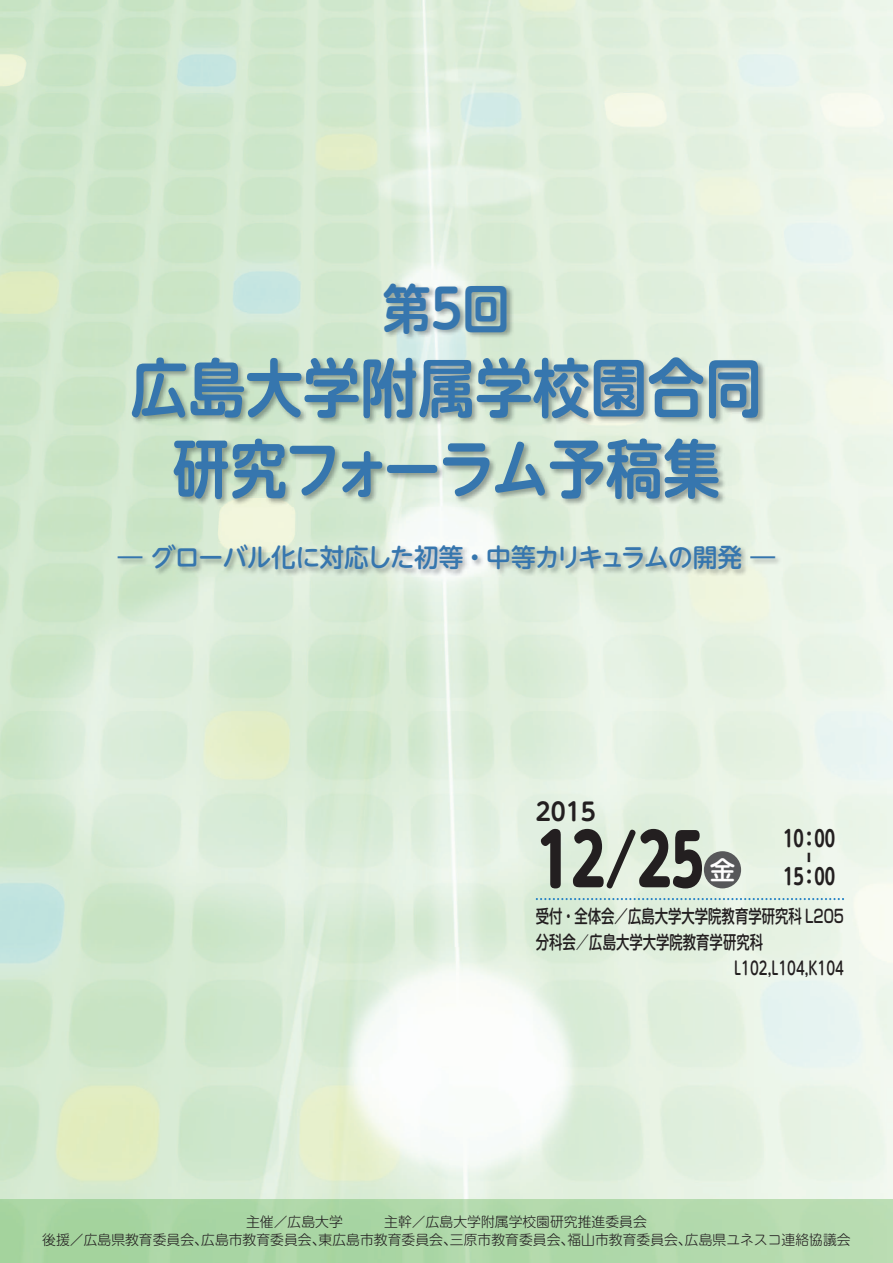
<style>
.page{position:relative;width:893px;height:1263px;background:#fff}
.page>*{position:absolute;margin:0;border:0;box-sizing:border-box;transform-origin:0 0}
.t1{font:700 71.25px "UD Shin M Go Pro";color:#231f20}
.t2{font:700 63.75px/80.8px "UD Shin M Go Pro De";color:#3676ae;text-align:center;scale:.9 1}
.t3{font:700 53.1px "UD Shin M Go Pro De";color:#3676ae;scale:.9 1}
.t4{font:500 25.5px "UD Shin M Go Pro";letter-spacing:-.025em;color:#3676ae}
.t5{font:500 25.5px "UD Shin M Go Pro";color:#fff}
.t6{font:700 24.45px "UD Shin M Go Pro De";color:#231f20;scale:.93 1}
.t7{font:700 22.35px "UD Shin M Go Pro De";color:#231f20;scale:.93 1}
.t8{font:700 22.35px "Shin Go Pro De";color:#231f20}
.t9{font:500 18px "UD Shin M Go Pro";color:#231f20;scale:.74 1}
.t10{font:500 18px "Soft Go Std";color:#231f20;scale:.74 1}
.t11{font:300 13.8px/18.1px "UD Shin M Go Pro";color:#231f20;text-align:center}
.s1{font-weight:500}
</style>
<div class="page">
<svg style="left:536px;top:898px;width:308px;height:2px"></svg>
<div style="left:704px;top:851px;width:37px;height:37px;background:#57585a;border-radius:50%"></div>
<img style="left:131px;top:282px;width:635px;height:224px">
<img style="left:117px;top:543px;width:665px;height:34px">
<p class="t3" style="left:383px;top:265px;width:143px">第5回</p>
<p class="t2" style="left:131px;top:344px;width:703px">広島大学附属学校園合同研究フォーラム予稿集</p>
<p class="t4" style="left:118px;top:536px;width:659px">― グローバル化に対応した初等・中等カリキュラムの開発 ―</p>
<p class="t6" style="left:536px;top:791px;width:66px">2015</p>
<p class="t1" style="left:536px;top:802px;width:170px">12<span class="s1">/</span>25</p>
<p class="t10" style="left:536px;top:904px;width:418px">受付・全体会／広島大学大学院教育学研究科 L205</p>
<p class="t9" style="left:536px;top:927px;width:309px">分科会／広島大学大学院教育学研究科</p>
<p class="t9" style="left:734px;top:953px;width:150px">L102,L104,K104</p>
<p class="t7" style="left:783px;top:820px;width:57px">10：00</p>
<p class="t8" style="left:791px;top:863px;width:13px;rotate:-90deg">-</p>
<p class="t7" style="left:783px;top:858px;width:57px">15：00</p>
<p class="t5" style="left:710px;top:849px;width:27px">金</p>
<p class="t11" style="left:42px;top:1212px;width:810px">主催／広島大学　　　主幹／広島大学附属学校園研究推進委員会<br>後援／広島県教育委員会、広島市教育委員会、東広島市教育委員会、三原市教育委員会、福山市教育委員会、広島県ユネスコ連絡協議会</p>
</div>
